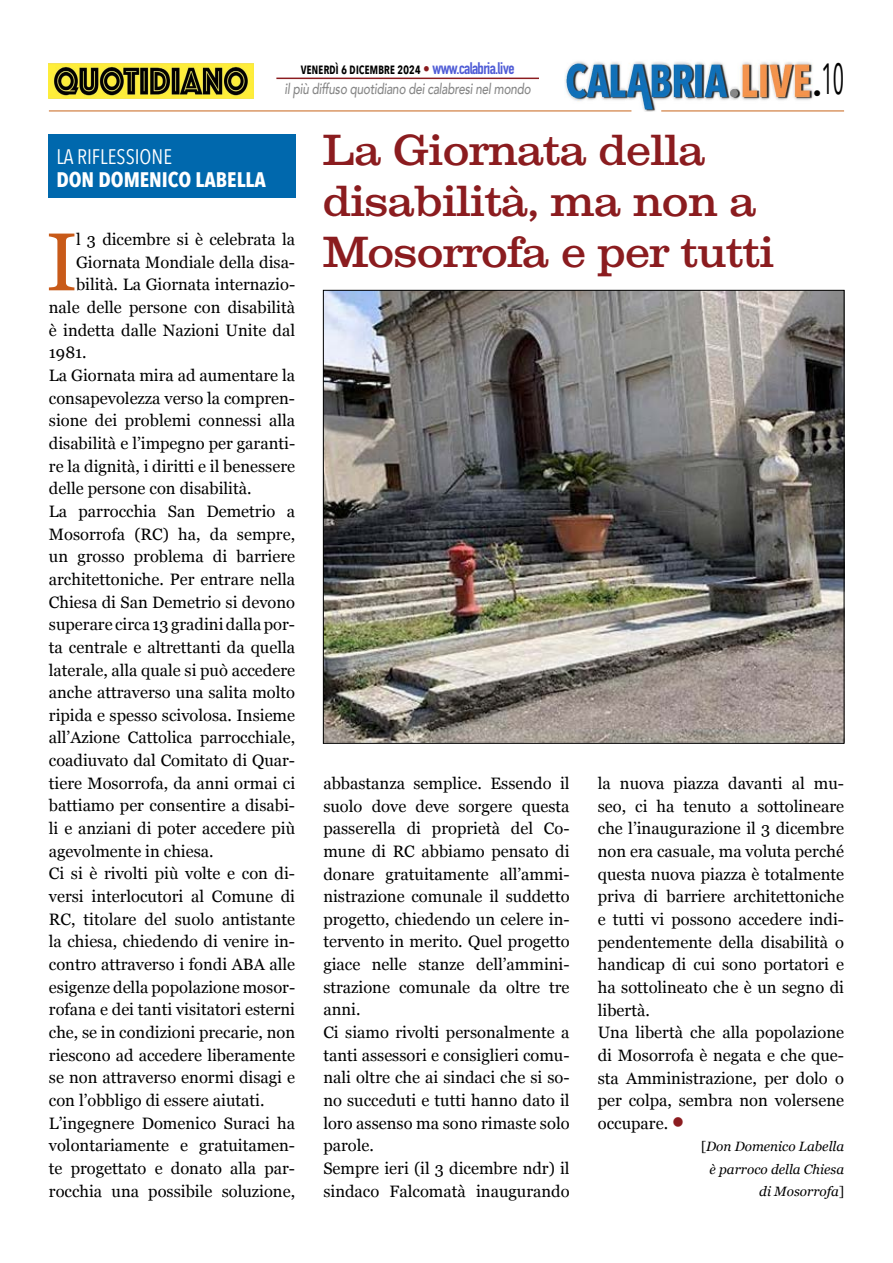
<style>
.page{position:relative;width:893px;height:1263px;background:#fff}
.page>*{position:absolute;margin:0;border:0;box-sizing:border-box;transform-origin:0 0}
.t1{font:81.9px "Georgia";color:#c85a19}
.t2{font:43.5px "Avenir Next Condensed";color:#000;scale:.55 1}
.t3{font:42px/51px "Clarxndon";color:#8b1c1f}
.t4{font:700 21px "Avenir Next Condensed";color:#fff}
.t5{font:21px "Avenir Next Condensed";color:#fff}
.t6{font:16.5px/22.6px "Georgia";color:#000}
.t7{font:italic 500 15px "Avenir";letter-spacing:-.02em;color:#878787;scale:.79 1}
.t8{font:600 15px "Avenir Next Condensed";letter-spacing:-.02em;color:#000;scale:.9 1}
.t9{font:italic 13.5px/22.6px "Georgia";color:#000;text-align:right}
.s1{font-family:"Avenir";font-weight:500;color:#8b1c1f}
.s2{font-family:"DIN Condensed";font-weight:700;font-size:16.5px;color:#4f5cd6}
.s3{color:#8b1c1f}
.s4{font-style:normal}
</style>
<div class="page">
<img style="left:565px;top:61px;width:249px;height:51px">
<hr style="left:49px;top:111px;width:582px;height:1px;background:#c86419">
<hr style="left:661px;top:111px;width:183px;height:1px;background:#c86419">
<img style="left:49px;top:64px;width:205px;height:34px">
<hr style="left:276px;top:78px;width:263px;height:1px;background:#8b1c1f">
<div style="left:48px;top:134px;width:248px;height:64px;background:#0068ad"></div>
<img style="left:325px;top:292px;width:517px;height:450px">
<p class="t8" style="left:301px;top:56px;width:239px">venerdì 6 dicembre 2024 <span class="s1">•</span> <span class="s2">www.calabria.live</span></p>
<p class="t7" style="left:285px;top:80px;width:313px">il più diffuso quotidiano dei calabresi nel mondo</p>
<h2 class="t2" style="left:813px;top:42px;width:58px"><sub>•</sub>10</h2>
<p class="t5" style="left:56px;top:139px;width:117px">LA RIFLESSIONE</p>
<p class="t4" style="left:56px;top:166px;width:211px">DON DOMENICO LABELLA</p>
<h1 class="t1" style="left:46px;top:202px;width:33px">I</h1>
<p class="t6" style="left:76px;top:227px;width:221px">l 3 dicembre si è celebrata la</p>
<p class="t6" style="left:76px;top:250px;width:221px">Giornata Mondiale della disa-</p>
<p class="t6" style="left:76px;top:273px;width:221px">bilità. La Giornata internazio-</p>
<p class="t6" style="left:49px;top:295px;width:248px">nale delle persone con disabilità</p>
<p class="t6" style="left:49px;top:318px;width:248px">è indetta dalle Nazioni Unite dal</p>
<p class="t6" style="left:49px;top:341px;width:39px">1981.</p>
<p class="t6" style="left:49px;top:363px;width:248px">La Giornata mira ad aumentare la</p>
<p class="t6" style="left:49px;top:386px;width:248px">consapevolezza verso la compren-</p>
<p class="t6" style="left:49px;top:409px;width:248px">sione dei problemi connessi alla</p>
<p class="t6" style="left:49px;top:431px;width:248px">disabilità e l’impegno per garanti-</p>
<p class="t6" style="left:49px;top:454px;width:248px">re la dignità, i diritti e il benessere</p>
<p class="t6" style="left:49px;top:476px;width:204px">delle persone con disabilità.</p>
<p class="t6" style="left:49px;top:499px;width:248px">La parrocchia San Demetrio a</p>
<p class="t6" style="left:49px;top:522px;width:248px">Mosorrofa (RC) ha, da sempre,</p>
<p class="t6" style="left:49px;top:544px;width:248px">un grosso problema di barriere</p>
<p class="t6" style="left:49px;top:567px;width:248px">architettoniche. Per entrare nella</p>
<p class="t6" style="left:49px;top:590px;width:248px">Chiesa di San Demetrio si devono</p>
<p class="t6" style="left:49px;top:612px;width:248px">superare circa 13 gradini dalla por-</p>
<p class="t6" style="left:49px;top:635px;width:248px">ta centrale e altrettanti da quella</p>
<p class="t6" style="left:49px;top:658px;width:248px">laterale, alla quale si può accedere</p>
<p class="t6" style="left:49px;top:680px;width:248px">anche attraverso una salita molto</p>
<p class="t6" style="left:49px;top:703px;width:248px">ripida e spesso scivolosa. Insieme</p>
<p class="t6" style="left:49px;top:726px;width:248px">all’Azione Cattolica parrocchiale,</p>
<p class="t6" style="left:49px;top:748px;width:248px">coadiuvato dal Comitato di Quar-</p>
<p class="t6" style="left:49px;top:771px;width:248px">tiere Mosorrofa, da anni ormai ci</p>
<p class="t6" style="left:49px;top:794px;width:248px">battiamo per consentire a disabi-</p>
<p class="t6" style="left:49px;top:816px;width:248px">li e anziani di poter accedere più</p>
<p class="t6" style="left:49px;top:839px;width:166px">agevolmente in chiesa.</p>
<p class="t6" style="left:49px;top:862px;width:248px">Ci si è rivolti più volte e con di-</p>
<p class="t6" style="left:49px;top:884px;width:248px">versi interlocutori al Comune di</p>
<p class="t6" style="left:49px;top:907px;width:248px">RC, titolare del suolo antistante</p>
<p class="t6" style="left:49px;top:930px;width:248px">la chiesa, chiedendo di venire in-</p>
<p class="t6" style="left:49px;top:952px;width:248px">contro attraverso i fondi ABA alle</p>
<p class="t6" style="left:49px;top:975px;width:248px">esigenze della popolazione mosor-</p>
<p class="t6" style="left:49px;top:998px;width:248px">rofana e dei tanti visitatori esterni</p>
<p class="t6" style="left:49px;top:1020px;width:248px">che, se in condizioni precarie, non</p>
<p class="t6" style="left:49px;top:1043px;width:248px">riescono ad accedere liberamente</p>
<p class="t6" style="left:49px;top:1066px;width:248px">se non attraverso enormi disagi e</p>
<p class="t6" style="left:49px;top:1088px;width:217px">con l’obbligo di essere aiutati.</p>
<p class="t6" style="left:49px;top:1111px;width:248px">L’ingegnere Domenico Suraci ha</p>
<p class="t6" style="left:49px;top:1133px;width:248px">volontariamente e gratuitamen-</p>
<p class="t6" style="left:49px;top:1156px;width:248px">te progettato e donato alla par-</p>
<p class="t6" style="left:49px;top:1179px;width:248px">rocchia una possibile soluzione,</p>
<h3 class="t3" style="left:323px;top:125px;width:452px">La Giornata della disabilità, ma non a<br>Mosorrofa e per tutti</h3>
<p class="t6" style="left:323px;top:771px;width:248px">abbastanza semplice. Essendo il suolo dove deve sorgere questa passerella di proprietà del Co&shy;mune di RC abbiamo pensato di donare gratuitamente all’ammi&shy;nistrazione comunale il suddetto progetto, chiedendo un celere in&shy;tervento in merito. Quel progetto giace nelle stanze dell’ammini&shy;strazione comunale da oltre tre anni.<br>Ci siamo rivolti personalmente a tanti assessori e consiglieri comu&shy;nali oltre che ai sindaci che si so&shy;no succeduti e tutti hanno dato il loro assenso ma sono rimaste solo parole.<br>Sempre ieri (il 3 dicembre ndr) il sindaco Falcomatà inaugurando</p>
<p class="t6" style="left:598px;top:771px;width:248px">la nuova piazza davanti al mu&shy;seo, ci ha tenuto a sottolineare che l’inaugurazione il 3 dicembre non era casuale, ma voluta perché questa nuova piazza è totalmente priva di barriere architettoniche e tutti vi possono accedere indi&shy;pendentemente della disabilità o handicap di cui sono portatori e ha sottolineato che è un segno di libertà.<br>Una libertà che alla popolazione di Mosorrofa è negata e che que&shy;sta Amministrazione, per dolo o per colpa, sembra non volersene occupare. <span class="s3">●</span></p>
<p class="t9" style="left:701px;top:1134px;width:145px"><span class="s4">[</span>Don Domenico Labella è parroco della Chiesa di Mosorrofa<span class="s4">]</span></p>
</div>
